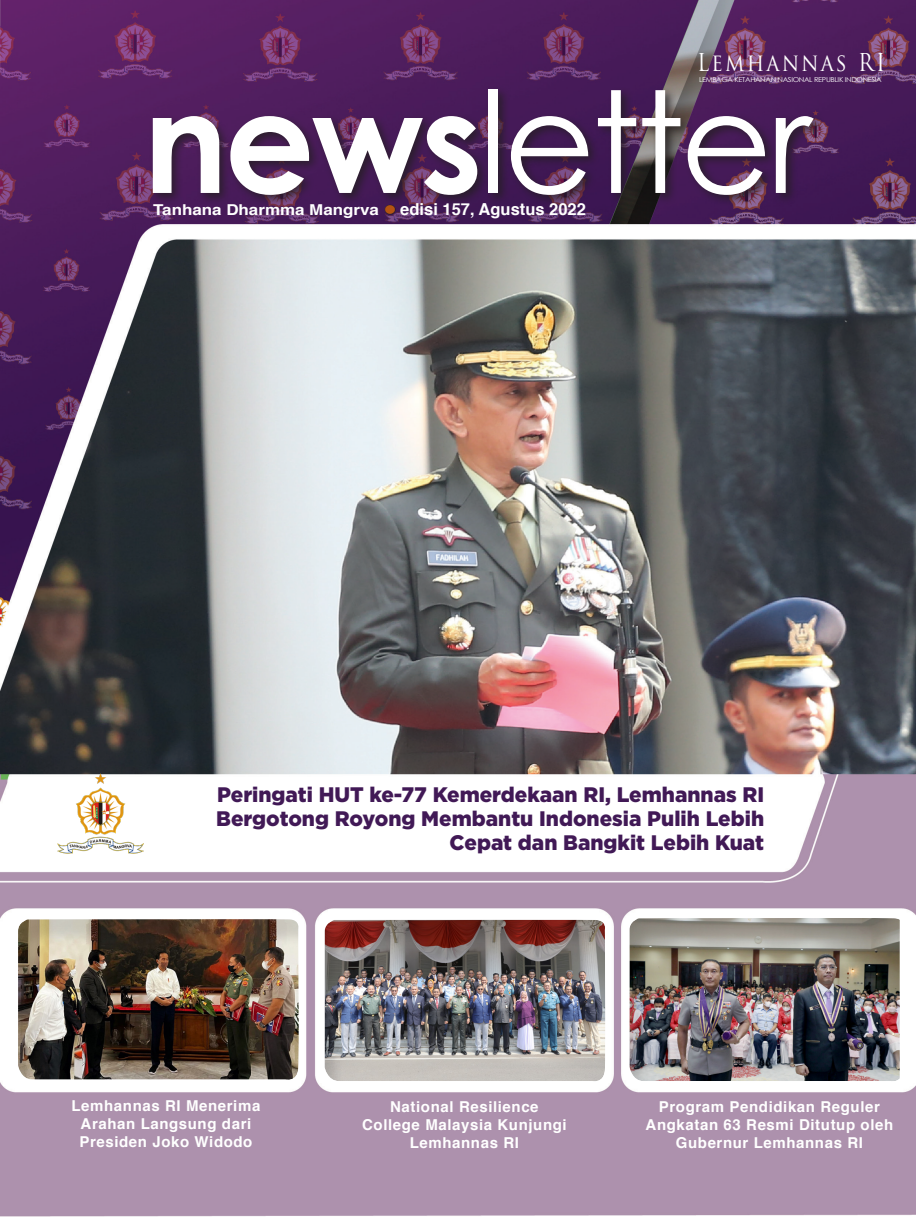
<style>
.page{position:relative;width:919px;height:1217px;background:#fff}
.page>*{position:absolute;margin:0;border:0;box-sizing:border-box;transform-origin:0 0}
.t1{font:141px "Century Gothic";letter-spacing:-.025em;color:#fff}
.t2{font:24px "Trajan Pro";letter-spacing:.11em;color:#fff;scale:.86 1}
.t3{font:900 21px/24px "Gotham";color:#411956;text-align:right}
.t4{font:700 15px/18px "Helvetica";letter-spacing:.04em;color:#fff;text-align:center}
.t5{font:700 15px "Helvetica";color:#fff;scale:1.13 1}
.t6{font:6.75px "Century Gothic";letter-spacing:-.045em;color:#fff;scale:1.11 1}
.s1{font-weight:700}
.s2{color:#231f20}
.s3{font-size:16.5px}
</style>
<div class="page">
<img style="left:0;top:0;width:915px;height:1216px">
<div style="left:15px;top:917px;width:284px;height:163px;background:#231f20;opacity:.15"></div>
<div style="left:322px;top:916px;width:283px;height:165px;background:#231f20;opacity:.15"></div>
<div style="left:627px;top:915px;width:276px;height:166px;background:#231f20;opacity:.15"></div>
<div style="left:148px;top:85px;width:676px;height:122px;background:#231f20;opacity:.75"></div>
<img style="left:57px;top:773px;width:86px;height:83px">
<p class="t2" style="left:697px;top:47px;width:220px">Lemhannas RI</p>
<p class="t6" style="left:699px;top:75px;width:166px">LEMBAGA KETAHANAN NASIONAL REPUBLIK INDONESIA</p>
<p class="t1" style="left:143px;top:43px;width:669px"><span class="s1">news</span>letter</p>
<p class="t5" style="left:153px;top:198px;width:384px">Tanhana Dharmma Mangrva <span class="s2">●</span> <span class="s3">edisi 157, Agustus 2022</span></p>
<p class="t3" style="left:216px;top:782px;width:549px">Peringati HUT ke-77 Kemerdekaan RI, Lemhannas RI<br>Bergotong Royong Membantu Indonesia Pulih Lebih<br>Cepat dan Bangkit Lebih Kuat</p>
<p class="t4" style="left:71px;top:1096px;width:190px">Lemhannas RI Menerima<br>Arahan Langsung dari<br>Presiden Joko Widodo</p>
<p class="t4" style="left:362px;top:1097px;width:206px">National Resilience<br>College Malaysia Kunjungi<br>Lemhannas RI</p>
<p class="t4" style="left:645px;top:1097px;width:249px">Program Pendidikan Reguler<br>Angkatan 63 Resmi Ditutup oleh<br>Gubernur Lemhannas RI</p>
</div>
